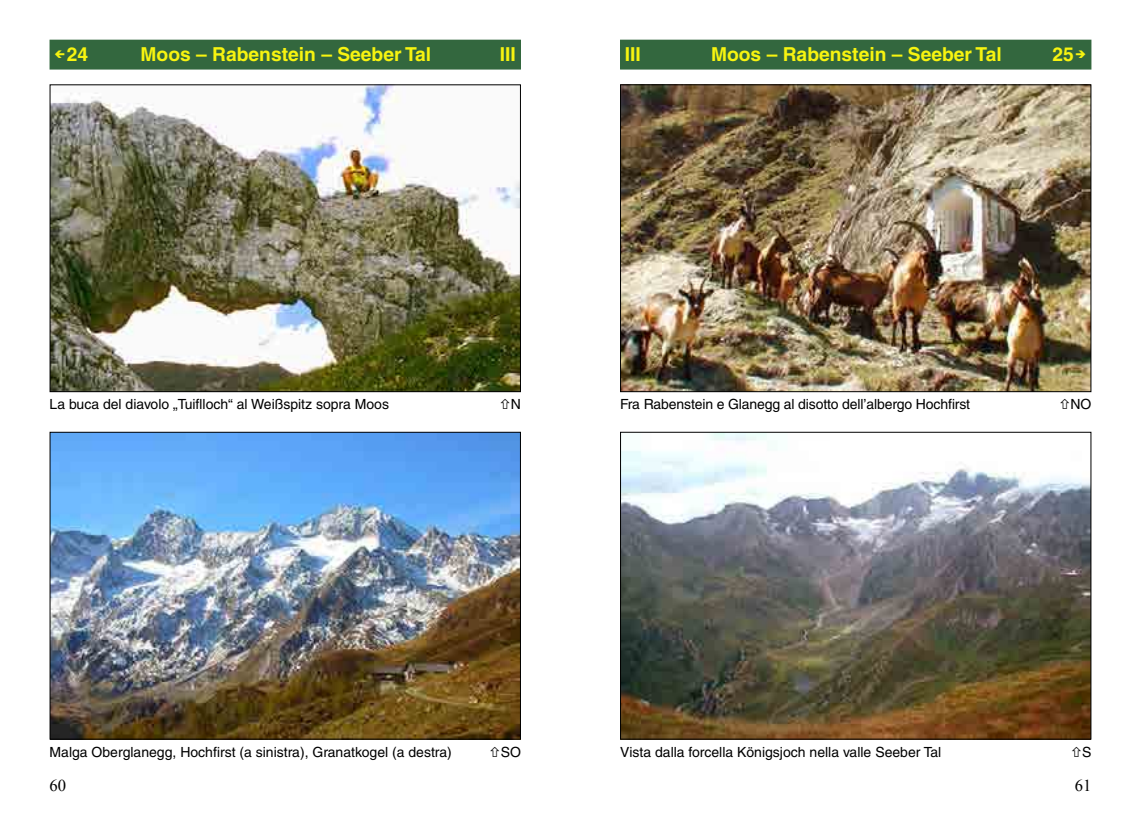
<style>
.page{position:relative;width:1141px;height:819px;background:#fff}
.page>*{position:absolute;margin:0;border:0;box-sizing:border-box;transform-origin:0 0}
.t1{font:700 19.25px "Helvetica";color:#f7f410}
.t2{font:16.62px "Times New Roman";color:#000}
.t3{font:14px "Helvetica";color:#000}
</style>
<div class="page">
<div style="left:50px;top:40px;width:470px;height:29px;background:#33673e"></div>
<div style="left:621px;top:40px;width:470px;height:29px;background:#33673e"></div>
<img style="left:52px;top:86px;width:467px;height:304px">
<div style="left:50px;top:84px;width:471px;height:308px;border:1px solid #000"></div>
<img style="left:52px;top:434px;width:467px;height:303px">
<div style="left:50px;top:432px;width:471px;height:307px;border:1px solid #000"></div>
<img style="left:622px;top:86px;width:467px;height:304px">
<div style="left:620px;top:84px;width:471px;height:308px;border:1px solid #000"></div>
<img style="left:622px;top:434px;width:467px;height:303px">
<div style="left:620px;top:432px;width:471px;height:307px;border:1px solid #000"></div>
<p class="t1" style="left:67px;top:42px;width:23px">24</p>
<p class="t1" style="left:141px;top:42px;width:292px">Moos – Rabenstein – Seeber Tal</p>
<p class="t1" style="left:500px;top:42px;width:18px">III</p>
<p class="t1" style="left:625px;top:42px;width:18px">III</p>
<p class="t1" style="left:711px;top:42px;width:292px">Moos – Rabenstein – Seeber Tal</p>
<p class="t1" style="left:1053px;top:42px;width:35px">25➔</p>
<p class="t3" style="left:50px;top:396px;width:341px">La buca del diavolo „Tuiflloch“ al Weißspitz sopra Moos</p>
<p class="t3" style="left:511px;top:396px;width:12px">N</p>
<p class="t3" style="left:620px;top:396px;width:352px">Fra Rabenstein e Glanegg al disotto dell’albergo Hochfirst</p>
<p class="t3" style="left:1070px;top:396px;width:22px">NO</p>
<p class="t3" style="left:50px;top:743px;width:404px">Malga Oberglanegg, Hochfirst (a sinistra), Granatkogel (a destra)</p>
<p class="t3" style="left:501px;top:743px;width:22px">SO</p>
<p class="t3" style="left:620px;top:743px;width:323px">Vista dalla forcella Königsjoch nella valle Seeber Tal</p>
<p class="t3" style="left:1082px;top:743px;width:11px">S</p>
<p class="t2" style="left:50px;top:774px;width:18px">60</p>
<p class="t2" style="left:1075px;top:774px;width:18px">61</p>
</div>
